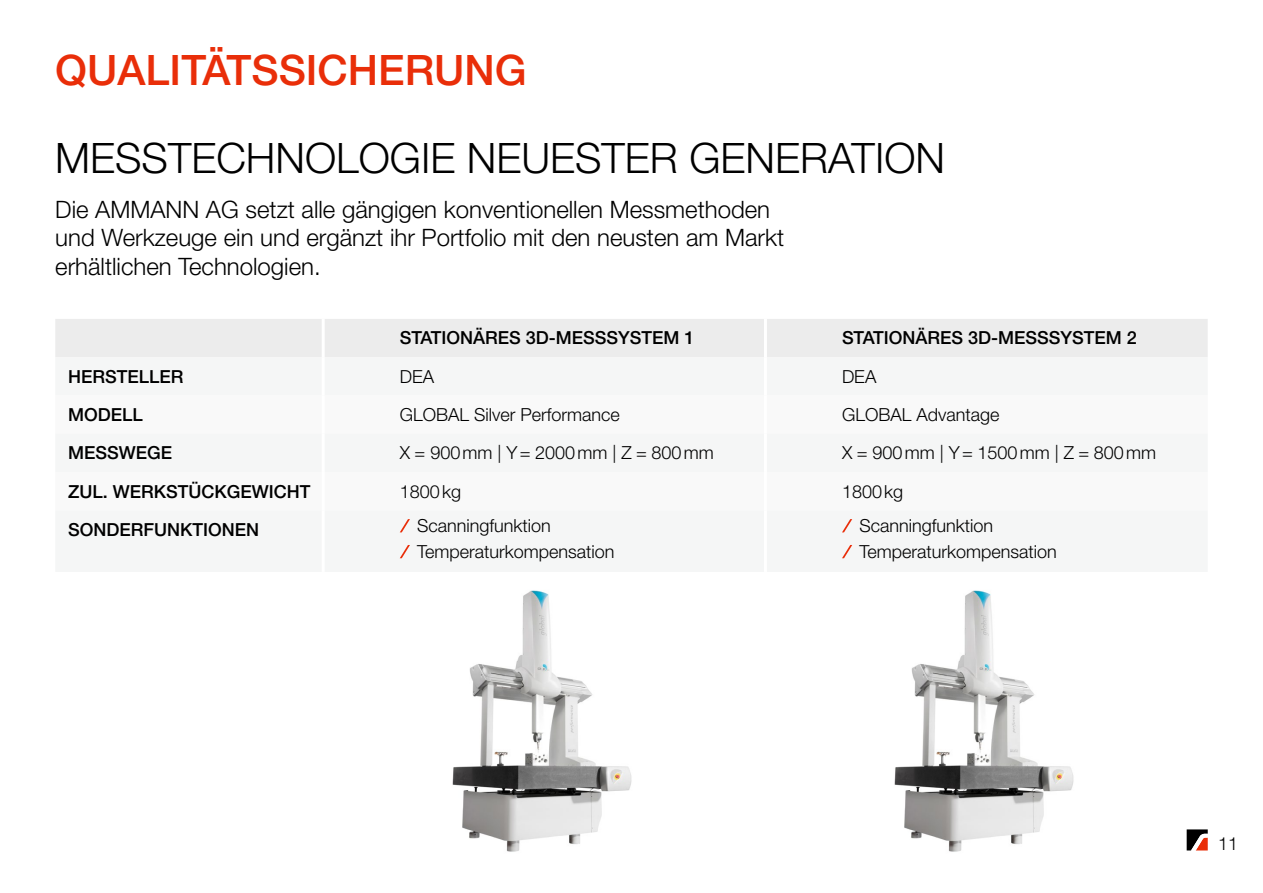
<style>
.page{position:relative;width:1263px;height:893px;background:#fff}
.page>*{position:absolute;margin:0;border:0;box-sizing:border-box;transform-origin:0 0}
.t1{font:300 42px "Helvetica Neue LT Std";color:#000}
.t2{font:500 42px "Helvetica Neue LT Std";color:#e92e09}
.t3{font:300 24px/28.8px "Helvetica Neue LT Std";color:#000}
.t4{font:300 18px/25.8px "Helvetica Neue LT Std";color:#000}
.t5{font:500 18px "Helvetica Neue LT Std";color:#000}
</style>
<div class="page">
<svg style="left:1187px;top:829px;width:21px;height:21px"></svg>
<img style="left:894px;top:590px;width:180px;height:262px">
<img style="left:452px;top:590px;width:180px;height:262px">
<div style="left:55px;top:319px;width:1153px;height:38px;background:#ececec"></div>
<hr style="left:322px;top:319px;width:3px;height:38px;background:#fff">
<hr style="left:764px;top:319px;width:3px;height:38px;background:#fff">
<svg style="left:400px;top:519px;width:10px;height:13px"></svg>
<svg style="left:400px;top:545px;width:10px;height:13px"></svg>
<svg style="left:842px;top:519px;width:10px;height:13px"></svg>
<svg style="left:842px;top:545px;width:10px;height:13px"></svg>
<h1 class="t2" style="left:55px;top:45px;width:473px">QUALITÄTSSICHERUNG</h1>
<h1 class="t1" style="left:55px;top:132px;width:891px">MESSTECHNOLOGIE NEUESTER GENERATION</h1>
<h2 class="t3" style="left:55px;top:194px;width:730px">Die AMMANN AG setzt alle gängigen konventionellen Messmethoden und Werkzeuge ein und ergänzt ihr Portfolio mit den neusten am Markt erhältlichen Technologien.</h2>
<p class="t5" style="left:400px;top:327px;width:296px">STATIONÄRES 3D-MESSSYSTEM 1</p>
<p class="t5" style="left:842px;top:327px;width:296px">STATIONÄRES 3D-MESSSYSTEM 2</p>
<p class="t5" style="left:68px;top:366px;width:117px">HERSTELLER</p>
<p class="t4" style="left:400px;top:363px;width:36px">DEA</p>
<p class="t4" style="left:842px;top:363px;width:36px">DEA</p>
<p class="t5" style="left:68px;top:404px;width:76px">MODELL</p>
<p class="t4" style="left:400px;top:401px;width:222px">GLOBAL Silver Performance</p>
<p class="t4" style="left:842px;top:401px;width:159px">GLOBAL Advantage</p>
<p class="t5" style="left:68px;top:442px;width:106px">MESSWEGE</p>
<p class="t4" style="left:400px;top:440px;width:316px">X = 900mm | Y= 2000mm | Z = 800mm</p>
<p class="t4" style="left:842px;top:440px;width:316px">X = 900mm | Y= 1500mm | Z = 800mm</p>
<p class="t5" style="left:68px;top:480px;width:244px">ZUL. WERKSTÜCKGEWICHT</p>
<p class="t4" style="left:400px;top:478px;width:63px">1800kg</p>
<p class="t4" style="left:842px;top:478px;width:63px">1800kg</p>
<p class="t5" style="left:68px;top:519px;width:193px">SONDERFUNKTIONEN</p>
<p class="t4" style="left:417px;top:512px;width:199px">Scanningfunktion<br>Temperaturkompensation</p>
<p class="t4" style="left:859px;top:512px;width:199px">Scanningfunktion<br>Temperaturkompensation</p>
<p class="t4" style="left:1218px;top:831px;width:22px">11</p>
</div>
